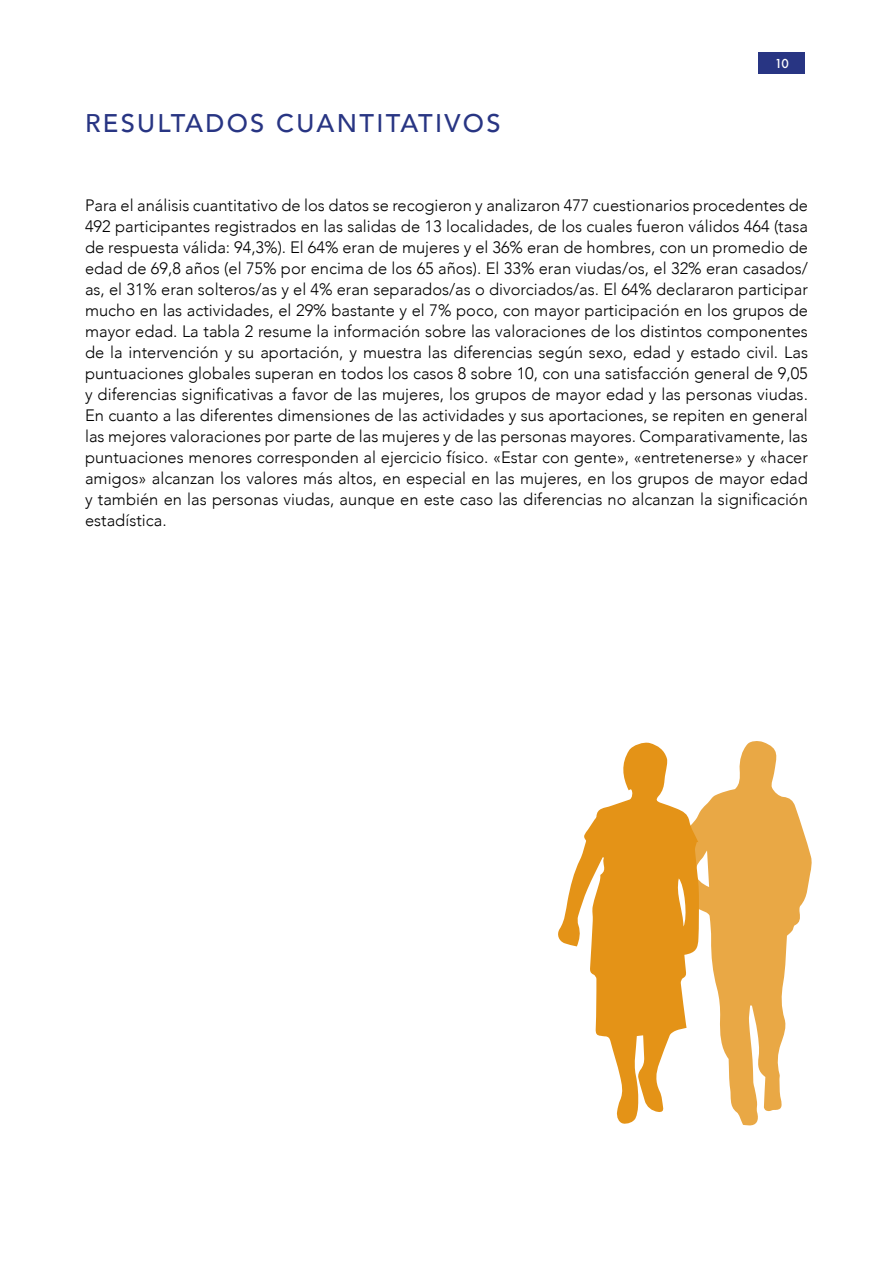
<style>
.page{position:relative;width:893px;height:1263px;background:#fff}
.page>*{position:absolute;margin:0;border:0;box-sizing:border-box;transform-origin:0 0}
.t1{font:500 25.5px "Avenir";letter-spacing:.09em;color:#283583}
.t2{font:300 16.5px/21px "Avenir";color:#000;text-align:justify}
.t3{font:500 12px "Futura";color:#fff}
</style>
<div class="page">
<div style="left:758px;top:52px;width:47px;height:21px;background:#283583"></div>
<svg style="left:699px;top:741px;width:113px;height:385px;fill:#e9a845"></svg>
<svg style="left:558px;top:742px;width:141px;height:382px;fill:#e49317"></svg>
<svg style="left:675px;top:817px;width:13px;height:48px"></svg>
<h1 class="t1" style="left:85px;top:101px;width:417px">RESULTADOS CUANTITATIVOS</h1>
<p class="t3" style="left:775px;top:55px;width:16px">10</p>
<p class="t2" style="left:85px;top:195px;width:724px">Para el análisis cuantitativo de los datos se recogieron y analizaron 477 cuestionarios procedentes de 492 participantes registrados en las salidas de 13 localidades, de los cuales fueron válidos 464 (tasa de respuesta válida: 94,3%). El 64% eran de mujeres y el 36% eran de hombres, con un promedio de edad de 69,8 años (el 75% por encima de los 65 años). El 33% eran viudas/os, el 32% eran casados/ as, el 31% eran solteros/as y el 4% eran separados/as o divorciados/as. El 64% declararon participar mucho en las actividades, el 29% bastante y el 7% poco, con mayor participación en los grupos de mayor edad. La tabla 2 resume la información sobre las valoraciones de los distintos componentes de la intervención y su aportación, y muestra las diferencias según sexo, edad y estado civil. Las puntuaciones globales superan en todos los casos 8 sobre 10, con una satisfacción general de 9,05 y diferencias significativas a favor de las mujeres, los grupos de mayor edad y las personas viudas.<br>En cuanto a las diferentes dimensiones de las actividades y sus aportaciones, se repiten en general las mejores valoraciones por parte de las mujeres y de las personas mayores. Comparativamente, las puntuaciones menores corresponden al ejercicio físico. «Estar con gente», «entretenerse» y «hacer amigos» alcanzan los valores más altos, en especial en las mujeres, en los grupos de mayor edad y también en las personas viudas, aunque en este caso las diferencias no alcanzan la significación estadística.</p>
</div>
